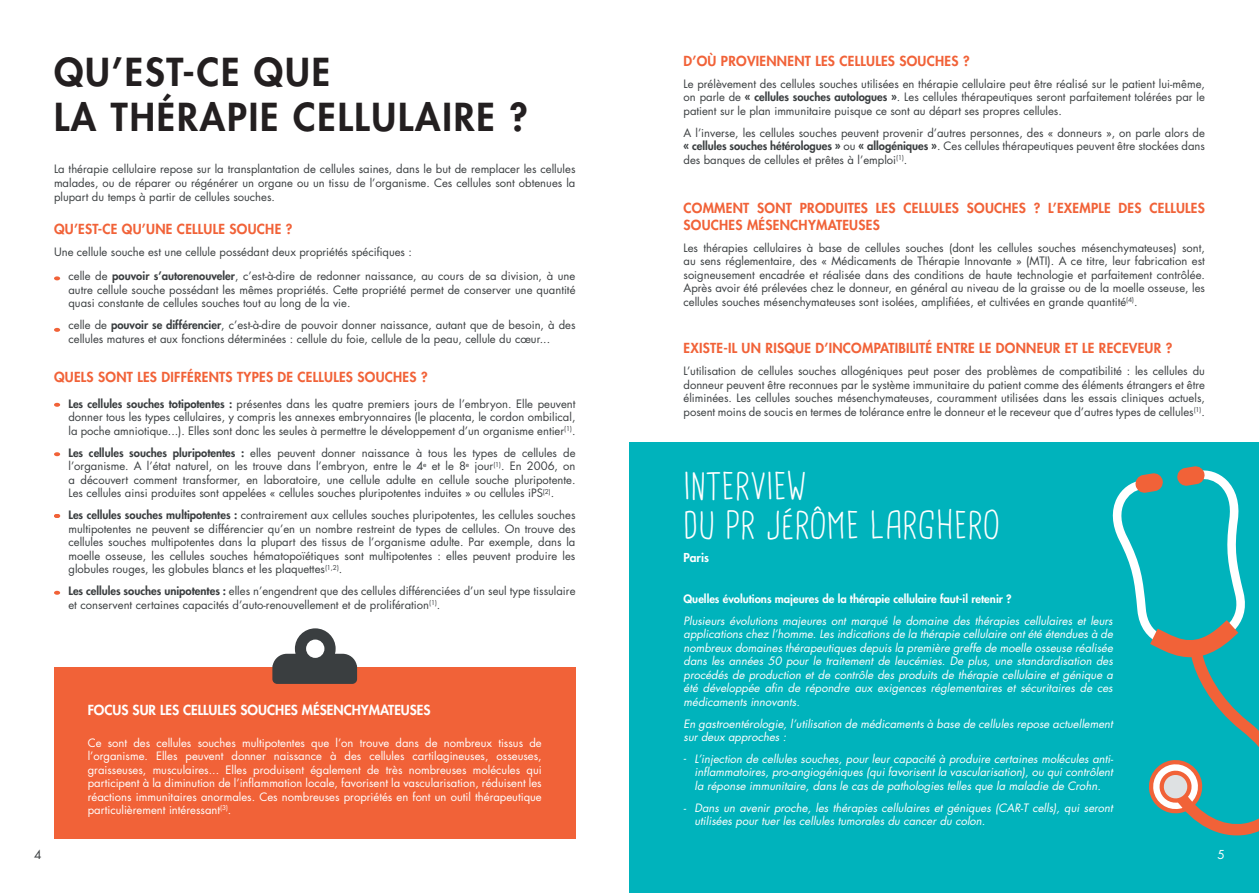
<style>
.page{position:relative;width:1259px;height:893px;background:#fff}
.page>*{position:absolute;margin:0;border:0;box-sizing:border-box;transform-origin:0 0}
.t1{font:800 37.5px/45px "Futura Std";letter-spacing:.05em;color:#231f20}
.t2{font:37.5px "Cardenio Modern";letter-spacing:.02em;color:#fff}
.t3{font:800 13.5px/16.2px "Futura Std";letter-spacing:.02em;color:#f16238}
.t4{font:800 13.5px "Futura Std";color:#fff}
.t5{font:800 12px "Futura Std";color:#fff}
.t6{font:12px "Futura Std";color:#3a3e40}
.t7{font:12px "Futura Std";color:#fff}
.t8{font:11.25px/13.5px "Futura Std";color:#3a3e40;text-align:justify}
.t9{font:italic 11.25px/13.5px "Futura Std";color:#fff;text-align:justify}
.t10{font:11.25px/13.5px "Futura Std";color:#fff;text-align:justify}
.t11{font:800 11.25px "Futura Std";color:#fff}
.s1{font-weight:800}
</style>
<div class="page">
<div style="left:629px;top:442px;width:630px;height:451px;background:#00b3bc"></div>
<div style="left:54px;top:668px;width:521px;height:171px;background:#f16238"></div>
<svg style="left:54px;top:276px;width:6px;height:4px"></svg>
<svg style="left:54px;top:328px;width:6px;height:4px"></svg>
<svg style="left:54px;top:403px;width:6px;height:4px"></svg>
<svg style="left:54px;top:452px;width:6px;height:4px"></svg>
<svg style="left:1112px;top:466px;width:147px;height:370px"></svg>
<svg style="left:272px;top:628px;width:85px;height:56px"></svg>
<svg style="left:54px;top:514px;width:6px;height:4px"></svg>
<svg style="left:54px;top:591px;width:6px;height:4px"></svg>
<p class="t1" style="left:54px;top:49px;width:475px">QU’EST-CE QUE<br>LA THÉRAPIE CELLULAIRE ?</p>
<p class="t8" style="left:54px;top:162px;width:523px;line-height:14px">La thérapie cellulaire repose sur la transplantation de cellules saines, dans le but de remplacer les cellules malades, ou de réparer ou régénérer un organe ou un tissu de l’organisme. Ces cellules sont obtenues la plupart du temps à partir de cellules souches.</p>
<p class="t3" style="left:54px;top:221px;width:240px">QU’EST-CE QU’UNE CELLULE SOUCHE ?</p>
<p class="t8" style="left:54px;top:245px;width:359px">Une cellule souche est une cellule possédant deux propriétés spécifiques :</p>
<p class="t8" style="left:68px;top:270px;width:508px">celle de <span class="s1">pouvoir s’autorenouveler</span>, c’est-à-dire de redonner naissance, au cours de sa division, à une autre cellule souche possédant les mêmes propriétés. Cette propriété permet de conserver une quantité quasi constante de cellules souches tout au long de la vie.</p>
<p class="t8" style="left:68px;top:319px;width:508px">celle de <span class="s1">pouvoir se différencier</span>, c’est-à-dire de pouvoir donner naissance, autant que de besoin, à des cellules matures et aux fonctions déterminées : cellule du foie, cellule de la peau, cellule du cœur...</p>
<p class="t3" style="left:54px;top:369px;width:375px">QUELS SONT LES DIFFÉRENTS TYPES DE CELLULES SOUCHES ?</p>
<p class="t8" style="left:68px;top:397px;width:508px"><span class="s1">Les cellules souches totipotentes :</span> présentes dans les quatre premiers jours de l’embryon. Elle peuvent donner tous les types cellulaires, y compris les annexes embryonnaires (le placenta, le cordon ombilical, la poche amniotique...). Elles sont donc les seules à permettre le développement d’un organisme entier<sup>(1)</sup>.</p>
<p class="t8" style="left:68px;top:446px;width:508px"><span class="s1">Les cellules souches pluripotentes :</span> elles peuvent donner naissance à tous les types de cellules de l’organisme. A l’état naturel, on les trouve dans l’embryon, entre le 4<sup>e</sup> et le 8<sup>e</sup> jour<sup>(1)</sup>. En 2006, on a découvert comment transformer, en laboratoire, une cellule adulte en cellule souche pluripotente.<br>Les cellules ainsi produites sont appelées « cellules souches pluripotentes induites » ou cellules iPS<sup>(2)</sup>.</p>
<p class="t8" style="left:68px;top:509px;width:508px"><span class="s1">Les cellules souches multipotentes :</span> contrairement aux cellules souches pluripotentes, les cellules souches multipotentes ne peuvent se différencier qu’en un nombre restreint de types de cellules. On trouve des cellules souches multipotentes dans la plupart des tissus de l’organisme adulte. Par exemple, dans la moelle osseuse, les cellules souches hématopoïétiques sont multipotentes : elles peuvent produire les globules rouges, les globules blancs et les plaquettes<sup>(1,2)</sup>.</p>
<p class="t8" style="left:68px;top:585px;width:508px"><span class="s1">Les cellules souches unipotentes :</span> elles n’engendrent que des cellules différenciées d’un seul type tissulaire et conservent certaines capacités d’auto-renouvellement et de prolifération<sup>(1)</sup>.</p>
<p class="t4" style="left:88px;top:701px;width:344px">FOCUS SUR LES CELLULES SOUCHES MÉSENCHYMATEUSES</p>
<p class="t10" style="left:88px;top:736px;width:455px">Ce sont des cellules souches multipotentes que l’on trouve dans de nombreux tissus de l’organisme. Elles peuvent donner naissance à des cellules cartilagineuses, osseuses, graisseuses, musculaires... Elles produisent également de très nombreuses molécules qui participent à la diminution de l’inflammation locale, favorisent la vascularisation, réduisent les réactions immunitaires anormales. Ces nombreuses propriétés en font un outil thérapeutique particulièrement intéressant<sup>(3)</sup>.</p>
<p class="t3" style="left:683px;top:53px;width:287px">D’OÙ PROVIENNENT LES CELLULES SOUCHES ?</p>
<p class="t8" style="left:683px;top:77px;width:523px">Le prélèvement des cellules souches utilisées en thérapie cellulaire peut être réalisé sur le patient lui-même, on parle de <span class="s1">« cellules souches autologues »</span>. Les cellules thérapeutiques seront parfaitement tolérées par le patient sur le plan immunitaire puisque ce sont au départ ses propres cellules.</p>
<p class="t8" style="left:683px;top:126px;width:523px">A l’inverse, les cellules souches peuvent provenir d’autres personnes, des « donneurs », on parle alors de <span class="s1">« cellules souches hétérologues »</span> ou <span class="s1">« allogéniques »</span>. Ces cellules thérapeutiques peuvent être stockées dans des banques de cellules et prêtes à l’emploi<sup>(1)</sup>.</p>
<p class="t3" style="left:683px;top:200px;width:523px">COMMENT SONT PRODUITES LES CELLULES SOUCHES ? L’EXEMPLE DES CELLULES<br>SOUCHES MÉSENCHYMATEUSES</p>
<p class="t8" style="left:683px;top:241px;width:523px">Les thérapies cellulaires à base de cellules souches (dont les cellules souches mésenchymateuses) sont, au sens réglementaire, des « Médicaments de Thérapie Innovante » (MTI). A ce titre, leur fabrication est soigneusement encadrée et réalisée dans des conditions de haute technologie et parfaitement contrôlée.<br>Après avoir été prélevées chez le donneur, en général au niveau de la graisse ou de la moelle osseuse, les cellules souches mésenchymateuses sont isolées, amplifiées, et cultivées en grande quantité<sup>(4)</sup>.</p>
<p class="t3" style="left:683px;top:340px;width:490px">EXISTE-IL UN RISQUE D’INCOMPATIBILITÉ ENTRE LE DONNEUR ET LE RECEVEUR ?</p>
<p class="t8" style="left:683px;top:364px;width:523px">L’utilisation de cellules souches allogéniques peut poser des problèmes de compatibilité : les cellules du donneur peuvent être reconnues par le système immunitaire du patient comme des éléments étrangers et être éliminées. Les cellules souches mésenchymateuses, couramment utilisées dans les essais cliniques actuels, posent moins de soucis en termes de tolérance entre le donneur et le receveur que d’autres types de cellules<sup>(1)</sup>.</p>
<p class="t2" style="left:683px;top:467px;width:124px">INTERVIEW</p>
<p class="t2" style="left:683px;top:505px;width:318px">DU PR JÉRÔME LARGHERO</p>
<p class="t5" style="left:683px;top:550px;width:27px">Paris</p>
<p class="t11" style="left:683px;top:591px;width:330px">Quelles évolutions majeures de la thérapie cellulaire faut-il retenir ?</p>
<p class="t9" style="left:683px;top:614px;width:431px">Plusieurs évolutions majeures ont marqué le domaine des thérapies cellulaires et leurs applications chez l’homme. Les indications de la thérapie cellulaire ont été étendues à de nombreux domaines thérapeutiques depuis la première greffe de moelle osseuse réalisée dans les années 50 pour le traitement de leucémies. De plus, une standardisation des procédés de production et de contrôle des produits de thérapie cellulaire et génique a été développée afin de répondre aux exigences réglementaires et sécuritaires de ces médicaments innovants.</p>
<p class="t9" style="left:683px;top:717px;width:431px">En gastroentérologie, l’utilisation de médicaments à base de cellules repose actuellement sur deux approches :</p>
<p class="t9" style="left:683px;top:751px;width:4px">-</p>
<p class="t9" style="left:694px;top:752px;width:420px">L’injection de cellules souches, pour leur capacité à produire certaines molécules anti&shy;inflammatoires, pro-angiogéniques (qui favorisent la vascularisation), ou qui contrôlent la réponse immunitaire, dans le cas de pathologies telles que la maladie de Crohn.</p>
<p class="t9" style="left:694px;top:801px;width:420px">Dans un avenir proche, les thérapies cellulaires et géniques (CAR-T cells), qui seront utilisées pour tuer les cellules tumorales du cancer du colon.</p>
<p class="t9" style="left:683px;top:801px;width:4px">-</p>
<p class="t6" style="left:34px;top:847px;width:9px">4</p>
<p class="t7" style="left:1217px;top:847px;width:9px">5</p>
</div>
